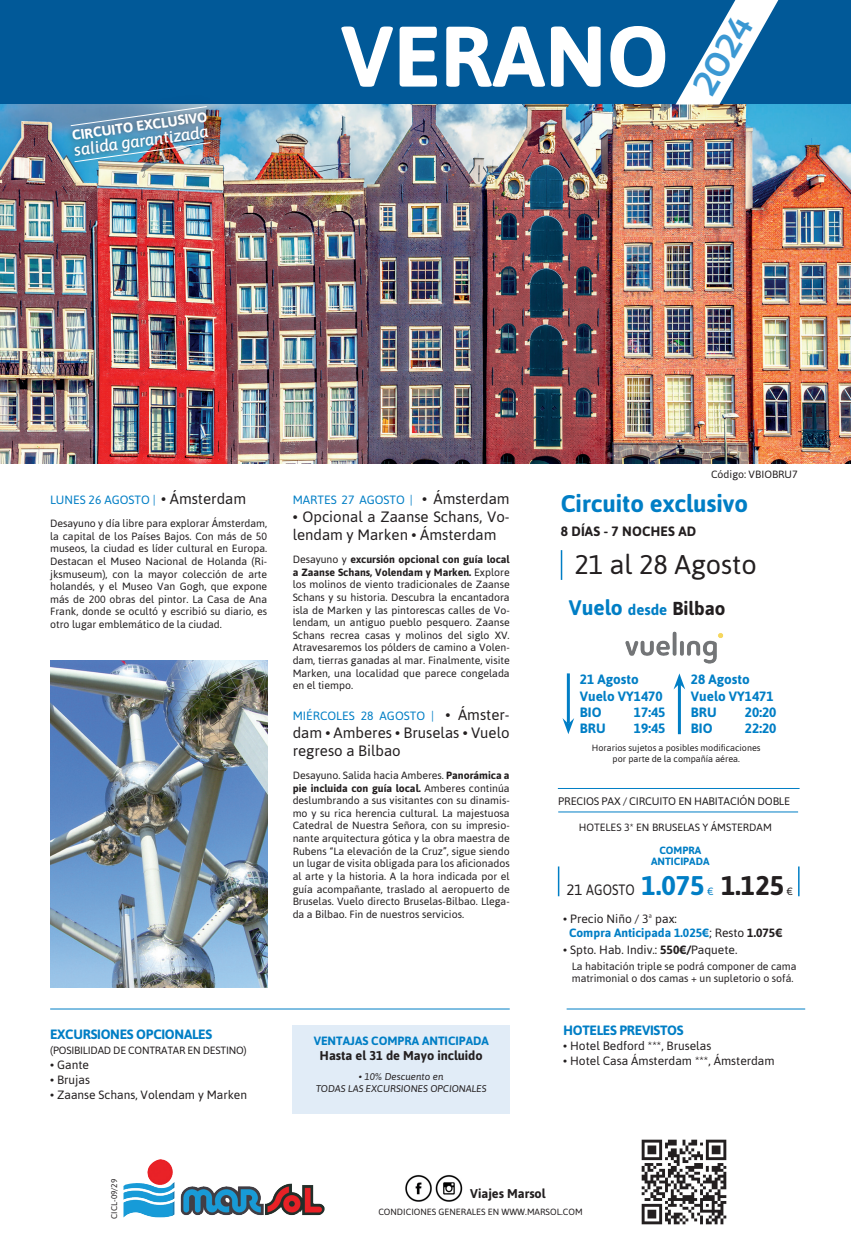
<style>
.page{position:relative;width:851px;height:1234px;background:#fff}
.page>*{position:absolute;margin:0;border:0;box-sizing:border-box;transform-origin:0 0}
.t1{font:700 85.5px "Asap";color:#fff}
.t2{font:700 34.5px "Sansation";color:#3b98d3}
.t3{font:27px "Asap";color:#231f20}
.t4{font:700 27px "Asap";color:#231f20}
.t5{font:700 24px "Asap";color:#007ec5}
.t6{font:700 18.75px "Asap";color:#231f20}
.t7{font:italic 500 16.65px "Asap";color:#fff}
.t8{font:15px/18px "Asap";color:#231f20}
.t9{font:700 13.95px "Asap";color:#fff}
.t10{font:700 13.5px "Asap";color:#007ec5}
.t11{font:700 13.5px "Asap";letter-spacing:-.02em;color:#007ec5}
.t12{font:700 13.5px "Asap";letter-spacing:.01em;color:#231f20}
.t13{font:700 12.75px "Asap";color:#231f20}
.t14{font:12px "Asap";color:#231f20}
.t15{font:12px "Asap";color:#007ec5}
.t16{font:700 12px "Asap";color:#007ec5}
.t17{font:10.8px "Asap";letter-spacing:-.015em;color:#231f20}
.t18{font:10.5px/12.6px "Asap";color:#231f20;text-align:justify}
.t19{font:10.5px "Asap";letter-spacing:-.02em;color:#231f20}
.t20{font:700 10.5px/11.2px "Asap";color:#007ec5;text-align:center}
.t21{font:10.5px "Asap";color:#007ec5}
.t22{font:italic 9.75px "Asap";color:#231f20}
.t23{font:9px "Asap";color:#231f20}
.t24{font:8.25px "Asap";color:#231f20}
.s1{font-size:15px;color:#231f20}
.s2{font-weight:700}
.s3{font-size:21px;color:#007ec5}
.s4{font-size:15px;color:#007ec5}
.s5{font-weight:700;font-size:27px;color:#007ec5}
.s6{font-weight:400;color:#231f20}
.s7{color:#231f20}
</style>
<div class="page">
<img style="left:0;top:104px;width:850px;height:359px">
<hr style="left:557px;top:788px;width:242px;height:1px;background:#007ec5">
<hr style="left:558px;top:811px;width:240px;height:1px;background:#007ec5">
<hr style="left:557px;top:866px;width:2px;height:30px;background:#007ec5">
<hr style="left:798px;top:866px;width:1px;height:30px;background:#007ec5">
<hr style="left:560px;top:550px;width:2px;height:29px;background:#007ec5">
<div style="left:293px;top:1025px;width:216px;height:88px;background:#e1ecf7"></div>
<div style="left:0;top:0;width:850px;height:104px;background:#015998"></div>
<svg style="left:676px;top:0;width:102px;height:104px"></svg>
<div style="left:99px;top:1135px;width:260px;height:98px;background:#fff;opacity:.5"></div>
<img style="left:147px;top:1158px;width:28px;height:27px">
<img style="left:405px;top:1175px;width:58px;height:26px">
<img style="left:641px;top:1139px;width:86px;height:86px">
<hr style="left:566px;top:673px;width:3px;height:50px;background:#007ec5">
<svg style="left:562px;top:718px;width:12px;height:16px"></svg>
<hr style="left:677px;top:683px;width:3px;height:51px;background:#007ec5">
<svg style="left:673px;top:673px;width:12px;height:16px"></svg>
<hr style="left:566px;top:1008px;width:239px;height:1px;background:#007ec5">
<hr style="left:50px;top:1008px;width:459px;height:1px;background:#007ec5">
<img style="left:50px;top:660px;width:217px;height:327px">
<div style="left:54px;top:91px;width:167px;height:86px;background:#231f20;opacity:.4"></div>
<svg style="left:74px;top:161px;width:137px;height:2px"></svg>
<div style="left:67px;top:106px;width:147px;height:55px;background:#231f20;opacity:.4"></div>
<img style="left:625px;top:631px;width:99px;height:33px">
<p class="t9" style="left:71px;top:127px;width:138px;rotate:-8deg">CIRCUITO EXCLUSIVO</p>
<p class="t7" style="left:73px;top:139px;width:137px;rotate:-8deg">salida garantizada</p>
<p class="t1" style="left:341px;top:7px;width:329px">VERANO</p>
<p class="t2" style="left:684px;top:82px;width:86px;rotate:-60deg">2024</p>
<p class="t15" style="left:50px;top:492px;width:197px">LUNES 26 AGOSTO | <span class="s1">• Ámsterdam</span></p>
<p class="t18" style="left:50px;top:517px;width:218px">Desayuno y día libre para explorar Ámsterdam, la capital de los Países Bajos. Con más de 50 museos, la ciudad es líder cultural en Europa.<br>Destacan el Museo Nacional de Holanda (Ri&shy;jksmuseum), con la mayor colección de arte holandés, y el Museo Van Gogh, que expone más de 200 obras del pintor. La Casa de Ana Frank, donde se ocultó y escribió su diario, es otro lugar emblemático de la ciudad.</p>
<p class="t15" style="left:293px;top:492px;width:218px">MARTES 27 AGOSTO | <span class="s1">• Ámsterdam</span></p>
<p class="t8" style="left:293px;top:507px;width:218px">• Opcional a Zaanse Schans, Vo&shy;lendam y Marken • Ámsterdam</p>
<p class="t18" style="left:293px;top:553px;width:218px">Desayuno y <span class="s2">excursión opcional con guía local a Zaanse Schans, Volendam y Marken.</span> Explore los molinos de viento tradicionales de Zaanse Schans y su historia. Descubra la encantadora isla de Marken y las pintorescas calles de Vo&shy;lendam, un antiguo pueblo pesquero. Zaanse Schans recrea casas y molinos del siglo XV.<br>Atravesaremos los pólders de camino a Volen&shy;dam, tierras ganadas al mar. Finalmente, visite Marken, una localidad que parece congelada en el tiempo.</p>
<p class="t15" style="left:293px;top:708px;width:218px">MIÉRCOLES 28 AGOSTO | <span class="s1">• Ámster-</span></p>
<p class="t8" style="left:293px;top:723px;width:218px">dam • Amberes • Bruselas • Vuelo regreso a Bilbao</p>
<p class="t18" style="left:293px;top:768px;width:218px">Desayuno. Salida hacia Amberes. <span class="s2">Panorámica a pie incluida con guía local.</span> Amberes continúa deslumbrando a sus visitantes con su dinamis&shy;mo y su rica herencia cultural. La majestuosa Catedral de Nuestra Señora, con su impresio&shy;nante arquitectura gótica y la obra maestra de Rubens “La elevación de la Cruz”, sigue siendo un lugar de visita obligada para los aficionados al arte y la historia. A la hora indicada por el guía acompañante, traslado al aeropuerto de Bruselas. Vuelo directo Bruselas-Bilbao. Llega&shy;da a Bilbao. Fin de nuestros servicios.</p>
<p class="t11" style="left:50px;top:1026px;width:163px">EXCURSIONES OPCIONALES</p>
<p class="t19" style="left:50px;top:1044px;width:198px">(POSIBILIDAD DE CONTRATAR EN DESTINO)</p>
<p class="t14" style="left:50px;top:1057px;width:40px">• Gante</p>
<p class="t14" style="left:50px;top:1072px;width:41px">• Brujas</p>
<p class="t14" style="left:50px;top:1087px;width:198px">• Zaanse Schans, Volendam y Marken</p>
<p class="t16" style="left:313px;top:1033px;width:176px">VENTAJAS COMPRA ANTICIPADA</p>
<p class="t13" style="left:319px;top:1047px;width:165px">Hasta el 31 de Mayo incluido</p>
<p class="t22" style="left:359px;top:1069px;width:86px">• 10% Descuento en</p>
<p class="t22" style="left:316px;top:1081px;width:172px">TODAS LAS EXCURSIONES OPCIONALES</p>
<p class="t18" style="left:711px;top:467px;width:88px">Código: VBIOBRU7</p>
<p class="t5" style="left:560px;top:490px;width:189px">Circuito exclusivo</p>
<p class="t12" style="left:560px;top:523px;width:137px">8 DÍAS - 7 NOCHES AD</p>
<p class="t3" style="left:574px;top:548px;width:184px">21 al 28 Agosto</p>
<p class="t6" style="left:568px;top:597px;width:158px"><span class="s3">Vuelo</span> <span class="s4">desde</span> Bilbao</p>
<p class="t10" style="left:579px;top:671px;width:60px">21 Agosto</p>
<p class="t10" style="left:579px;top:687px;width:84px">Vuelo VY1470</p>
<p class="t10" style="left:579px;top:704px;width:23px">BIO</p>
<p class="t10" style="left:633px;top:704px;width:33px">17:45</p>
<p class="t10" style="left:579px;top:720px;width:27px">BRU</p>
<p class="t10" style="left:633px;top:720px;width:33px">19:45</p>
<p class="t10" style="left:690px;top:671px;width:60px">28 Agosto</p>
<p class="t10" style="left:690px;top:687px;width:84px">Vuelo VY1471</p>
<p class="t10" style="left:690px;top:704px;width:27px">BRU</p>
<p class="t10" style="left:744px;top:704px;width:33px">20:20</p>
<p class="t10" style="left:690px;top:720px;width:23px">BIO</p>
<p class="t10" style="left:744px;top:720px;width:33px">22:20</p>
<p class="t23" style="left:591px;top:742px;width:170px">Horarios sujetos a posibles modificaciones</p>
<p class="t23" style="left:612px;top:753px;width:129px">por parte de la compañía aérea.</p>
<p class="t17" style="left:558px;top:794px;width:233px">PRECIOS PAX / CIRCUITO EN HABITACIÓN DOBLE</p>
<p class="t18" style="left:578px;top:820px;width:195px">HOTELES 3* EN BRUSELAS Y ÁMSTERDAM</p>
<p class="t20" style="left:651px;top:844px;width:60px">COMPRA<br>ANTICIPADA</p>
<p class="t8" style="left:566px;top:880px;width:140px">21 AGOSTO <span class="s5">1.075</span></p>
<p class="t21" style="left:707px;top:885px;width:8px">€</p>
<p class="t4" style="left:721px;top:869px;width:65px">1.125</p>
<p class="t18" style="left:786px;top:884px;width:8px">€</p>
<p class="t14" style="left:563px;top:911px;width:115px">• Precio Niño / 3ª pax:</p>
<p class="t16" style="left:569px;top:925px;width:215px">Compra Anticipada 1.025€<span class="s6">; Resto</span> <span class="s7">1.075€</span></p>
<p class="t14" style="left:563px;top:942px;width:176px">• Spto. Hab. Indiv.: <span class="s2">550€/</span>Paquete.</p>
<p class="t18" style="left:571px;top:960px;width:226px;line-height:12px">La habitación triple se podrá componer de cama matrimonial o dos camas + un supletorio o sofá.</p>
<p class="t11" style="left:563px;top:1022px;width:122px">HOTELES PREVISTOS</p>
<p class="t14" style="left:563px;top:1038px;width:150px">• Hotel Bedford ***, Bruselas</p>
<p class="t14" style="left:563px;top:1053px;width:213px">• Hotel Casa Ámsterdam ***, Ámsterdam</p>
<p class="t24" style="left:109px;top:1218px;width:41px;rotate:-90deg">CICL-09/29</p>
<p class="t13" style="left:470px;top:1185px;width:77px">Viajes Marsol</p>
<p class="t23" style="left:378px;top:1206px;width:206px">CONDICIONES GENERALES EN WWW.MARSOL.COM</p>
</div>
